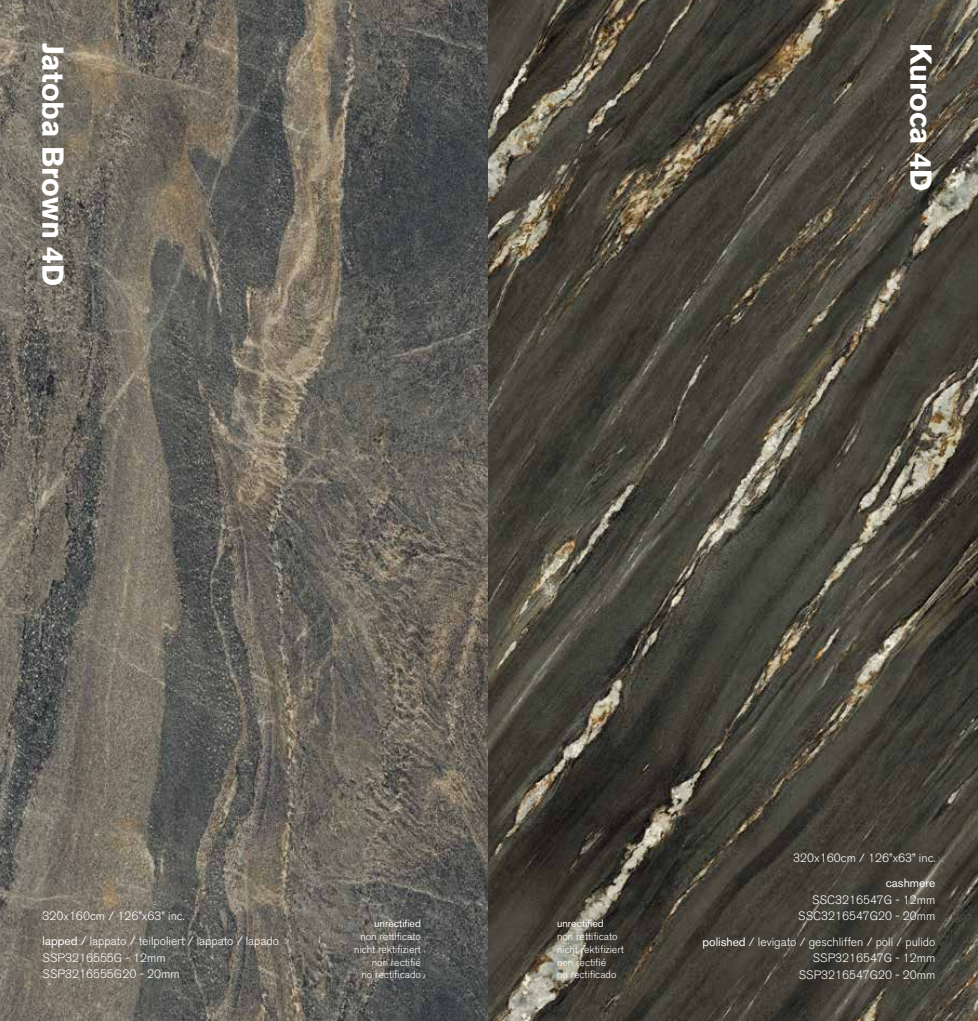
<style>
.page{position:relative;width:978px;height:1021px;background:#fff}
.page>*{position:absolute;margin:0;border:0;box-sizing:border-box;transform-origin:0 0}
.t1{font:700 30px "Akzidenz Grotesk BE";color:#fff}
.t2{font:300 12px/16.5px "Akzidenz Grotesk BE";color:#fff;text-align:right}
.t3{font:12px "Akzidenz Grotesk BE";color:#fff}
.t4{font:300 10.5px/12.8px "Akzidenz Grotesk BE";color:#fff}
.t5{font:10.5px "Akzidenz Grotesk BE";color:#fff}
.s1{font-weight:400}
</style>
<div class="page">
<img style="left:0;top:0;width:978px;height:1020px">
<h1 class="t1" style="left:70px;top:43px;width:245px;rotate:90deg">Jatoba Brown 4D</h1>
<h1 class="t1" style="left:938px;top:43px;width:150px;rotate:90deg">Kuroca 4D</h1>
<p class="t2" style="left:43px;top:903px;width:238px;line-height:25.5px;text-align:left">320x160cm / 126”x63” inc.<br><span class="s1">lapped</span> / lappato / teilpoliert / lappato / lapado</p>
<p class="t2" style="left:43px;top:949px;width:139px;text-align:left">SSP3216555G - 12mm<br>SSP3216555G20 - 20mm</p>
<p class="t5" style="left:374px;top:917px;width:48px">unrectified</p>
<p class="t4" style="left:354px;top:930px;width:68px;text-align:right">non rettificato nicht rektifiziert non rectifié<br>no rectificado</p>
<p class="t5" style="left:557px;top:917px;width:48px">unrectified</p>
<p class="t4" style="left:557px;top:930px;width:68px">non rettificato nicht rektifiziert non rectifié<br>no rectificado</p>
<p class="t2" style="left:793px;top:849px;width:144px">320x160cm / 126”x63” inc.</p>
<p class="t3" style="left:886px;top:875px;width:51px">cashmere</p>
<p class="t2" style="left:798px;top:891px;width:139px">SSC3216547G - 12mm<br>SSC3216547G20 - 20mm</p>
<p class="t2" style="left:702px;top:933px;width:235px"><span class="s1">polished</span> / levigato / geschliffen / poli / pulido<br>SSP3216547G - 12mm<br>SSP3216547G20 - 20mm</p>
</div>
